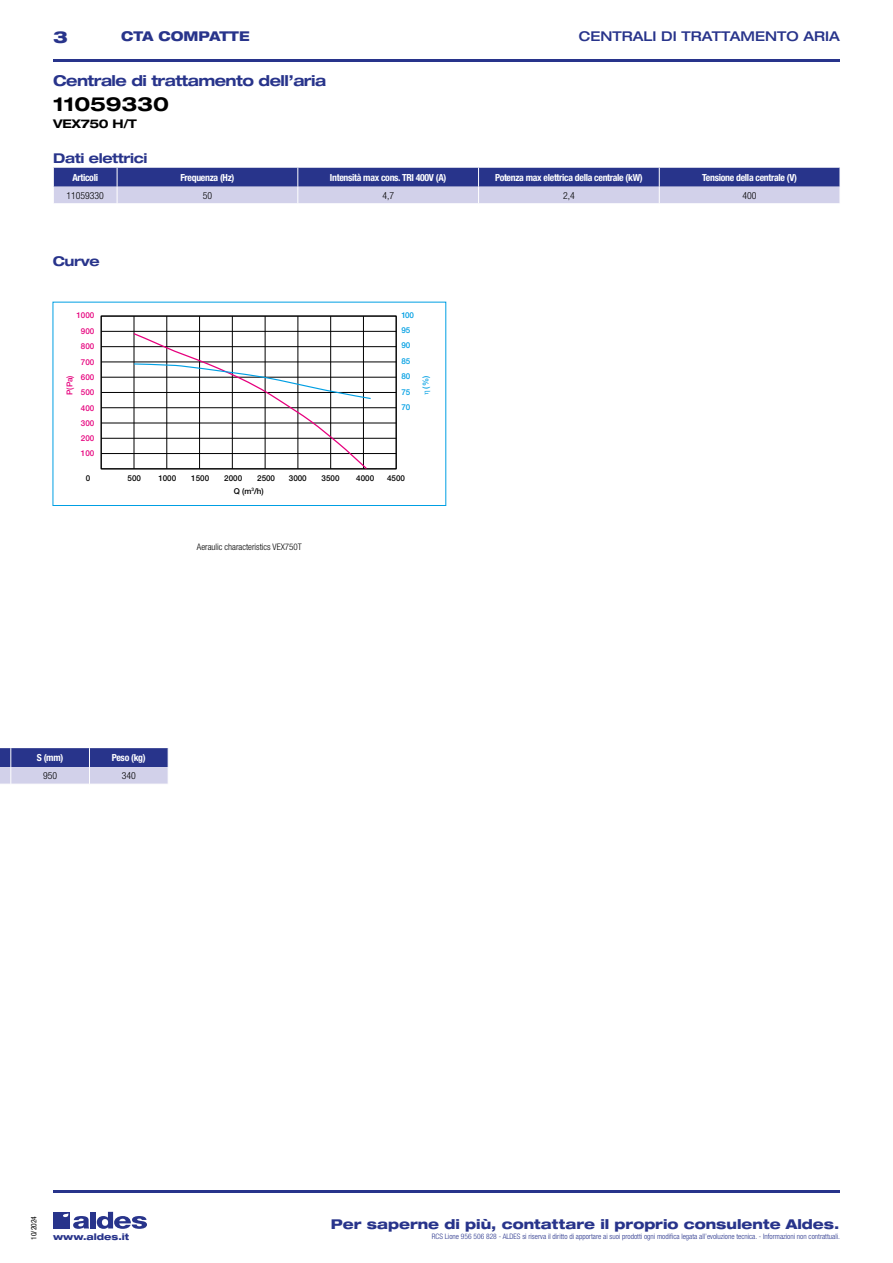
<style>
.page{position:relative;width:893px;height:1263px;background:#fff}
.page>*{position:absolute;margin:0;border:0;box-sizing:border-box;transform-origin:0 0}
.t1{font:700 expanded 19.5px "Helvetica Neue LT Std";letter-spacing:-.01em;color:#000}
.t2{font:800 expanded 16.5px "Helvetica Neue LT Std";color:#28348b}
.t3{font:700 expanded 15px "Helvetica Neue LT Std";letter-spacing:-.035em;color:#28348b}
.t4{font:800 expanded 13.5px "Helvetica Neue LT Std";color:#28348b}
.t5{font:500 expanded 13.5px "Helvetica Neue LT Std";color:#28348b}
.t6{font:700 expanded 13.5px "Helvetica Neue LT Std";letter-spacing:-.025em;color:#28348b}
.t7{font:800 expanded 13.5px "Helvetica Neue LT Std";color:#28348b;scale:.95 1}
.t8{font:700 expanded 12px "Helvetica Neue LT Std";letter-spacing:-.025em;color:#000}
.t9{font:700 condensed 9.75px "Helvetica Neue LT Std";letter-spacing:-.03em;color:#fff}
.t10{font:300 condensed 9.75px "Helvetica Neue";color:#000}
.t11{font:300 condensed 9px "Helvetica Neue LT Std";color:#000}
.t12{font:800 expanded 9px "Helvetica Neue LT Std";color:#28348b}
.t13{font:500 8.1px "Helvetica Neue";color:#000}
.t14{font:500 8.1px/15.3px "Helvetica Neue";color:#e6007d;text-align:center}
.t15{font:500 8.1px "Helvetica Neue";color:#009fe3}
.t16{font:300 condensed 7.5px "Helvetica Neue LT Std";color:#28348b}
.t17{font:condensed 7.5px "Helvetica Neue LT Std";color:#000}
</style>
<div class="page">
<div style="left:53px;top:1212px;width:17px;height:16px;background:#28348b"></div>
<div style="left:90px;top:1212px;width:6px;height:16px;background:#28348b"></div>
<svg style="left:97px;top:1212px;width:50px;height:17px"></svg>
<svg style="left:63px;top:1213px;width:26px;height:16px"></svg>
<hr style="left:53px;top:59px;width:787px;height:2px;background:#28348b">
<hr style="left:53px;top:1190px;width:787px;height:2px;background:#28348b">
<svg style="left:0;top:748px;width:169px;height:36px;background:#7c81b9"></svg>
<svg style="left:53px;top:168px;width:787px;height:35px;background:#797fb8"></svg>
<hr style="left:134px;top:316px;width:1px;height:153px;background:#000">
<hr style="left:167px;top:316px;width:1px;height:153px;background:#000">
<hr style="left:199px;top:316px;width:1px;height:153px;background:#000">
<hr style="left:232px;top:316px;width:1px;height:153px;background:#000">
<hr style="left:265px;top:316px;width:1px;height:153px;background:#000">
<hr style="left:298px;top:316px;width:1px;height:153px;background:#000">
<hr style="left:330px;top:316px;width:1px;height:153px;background:#000">
<hr style="left:363px;top:316px;width:1px;height:153px;background:#000">
<hr style="left:101px;top:469px;width:295px;height:1px;background:#000">
<hr style="left:101px;top:453px;width:295px;height:1px;background:#000">
<hr style="left:101px;top:438px;width:295px;height:1px;background:#000">
<hr style="left:101px;top:423px;width:295px;height:1px;background:#000">
<hr style="left:101px;top:407px;width:295px;height:1px;background:#000">
<hr style="left:101px;top:392px;width:295px;height:1px;background:#000">
<hr style="left:101px;top:377px;width:295px;height:1px;background:#000">
<hr style="left:101px;top:362px;width:295px;height:1px;background:#000">
<hr style="left:101px;top:346px;width:295px;height:1px;background:#000">
<hr style="left:101px;top:331px;width:295px;height:1px;background:#000">
<div style="left:101px;top:316px;width:296px;height:153px;border:1px solid #000"></div>
<svg style="left:133px;top:332px;width:239px;height:138px"></svg>
<div style="left:53px;top:302px;width:393px;height:204px;border:1px solid #009fe3"></div>
<h2 class="t2" style="left:53px;top:26px;width:16px">3</h2>
<h3 class="t7" style="left:121px;top:28px;width:137px">CTA COMPATTE</h3>
<h3 class="t5" style="left:579px;top:28px;width:263px">CENTRALI DI TRATTAMENTO ARIA</h3>
<h3 class="t3" style="left:53px;top:71px;width:275px">Centrale di trattamento dell’aria</h3>
<h1 class="t1" style="left:53px;top:92px;width:117px">11059330</h1>
<h3 class="t8" style="left:53px;top:116px;width:85px">VEX750 H/T</h3>
<h3 class="t6" style="left:53px;top:150px;width:96px">Dati elettrici</h3>
<h3 class="t9" style="left:72px;top:171px;width:27px">Articoli</h3>
<h3 class="t9" style="left:180px;top:171px;width:56px">Frequenza (Hz)</h3>
<h3 class="t9" style="left:330px;top:171px;width:118px">Intensità max cons. TRI 400V (A)</h3>
<h3 class="t9" style="left:495px;top:171px;width:149px">Potenza max elettrica della centrale (kW)</h3>
<h3 class="t9" style="left:702px;top:171px;width:96px">Tensione della centrale (V)</h3>
<h3 class="t10" style="left:66px;top:190px;width:39px">11059330</h3>
<h3 class="t10" style="left:203px;top:190px;width:11px">50</h3>
<h3 class="t10" style="left:382px;top:190px;width:13px">4,7</h3>
<h3 class="t10" style="left:563px;top:190px;width:13px">2,4</h3>
<h3 class="t10" style="left:743px;top:190px;width:16px">400</h3>
<h3 class="t6" style="left:53px;top:253px;width:49px">Curve</h3>
<p class="t14" style="left:76px;top:308px;width:19px">1000<br>900</p>
<p class="t15" style="left:401px;top:311px;width:14px">100</p>
<p class="t15" style="left:401px;top:341px;width:10px">90</p>
<p class="t15" style="left:401px;top:325px;width:10px">95</p>
<p class="t14" style="left:81px;top:339px;width:15px">800</p>
<p class="t14" style="left:81px;top:385px;width:15px">500</p>
<p class="t15" style="left:401px;top:356px;width:10px">85</p>
<p class="t15" style="left:401px;top:402px;width:10px">70</p>
<p class="t14" style="left:81px;top:354px;width:15px">700</p>
<p class="t15" style="left:401px;top:372px;width:10px">80</p>
<p class="t14" style="left:81px;top:369px;width:15px">600</p>
<p class="t14" style="left:62px;top:395px;width:21px;rotate:-90deg">P(Pa)</p>
<p class="t15" style="left:421px;top:389px;width:14px;rotate:-90deg">(%)</p>
<p class="t15" style="left:401px;top:387px;width:10px">75</p>
<p class="t14" style="left:81px;top:400px;width:15px">400</p>
<p class="t14" style="left:81px;top:415px;width:15px">300</p>
<p class="t14" style="left:81px;top:430px;width:15px">200</p>
<p class="t14" style="left:81px;top:446px;width:15px">100</p>
<p class="t13" style="left:86px;top:473px;width:6px">0</p>
<p class="t13" style="left:128px;top:473px;width:15px">500</p>
<p class="t13" style="left:158px;top:473px;width:19px">1000</p>
<p class="t13" style="left:191px;top:473px;width:19px">1500</p>
<p class="t13" style="left:224px;top:473px;width:19px">2000</p>
<p class="t13" style="left:257px;top:473px;width:19px">2500</p>
<p class="t13" style="left:289px;top:473px;width:19px">3000</p>
<p class="t13" style="left:322px;top:473px;width:19px">3500</p>
<p class="t13" style="left:356px;top:473px;width:19px">4000</p>
<p class="t13" style="left:387px;top:473px;width:19px">4500</p>
<p class="t13" style="left:234px;top:486px;width:31px">Q (m<sup>3</sup>/h)</p>
<p class="t11" style="left:197px;top:541px;width:107px">Aeraulic characteristics VEX750T</p>
<h3 class="t9" style="left:37px;top:752px;width:28px">S (mm)</h3>
<h3 class="t9" style="left:112px;top:752px;width:35px">Peso (kg)</h3>
<h3 class="t10" style="left:43px;top:770px;width:16px">950</h3>
<h3 class="t10" style="left:122px;top:770px;width:16px">340</h3>
<p class="t17" style="left:29px;top:1240px;width:25px;rotate:-90deg">10/2024</p>
<h3 class="t4" style="left:331px;top:1215px;width:510px">Per saperne di più, contattare il proprio consulente Aldes.</h3>
<p class="t12" style="left:53px;top:1231px;width:78px">www.aldes.it</p>
<p class="t16" style="left:432px;top:1232px;width:410px">RCS Lione 956 506 828 - ALDES si riserva il diritto di apportare ai suoi prodotti ogni modifica legata all’evoluzione tecnica. - Informazioni non contrattuali.</p>
</div>
